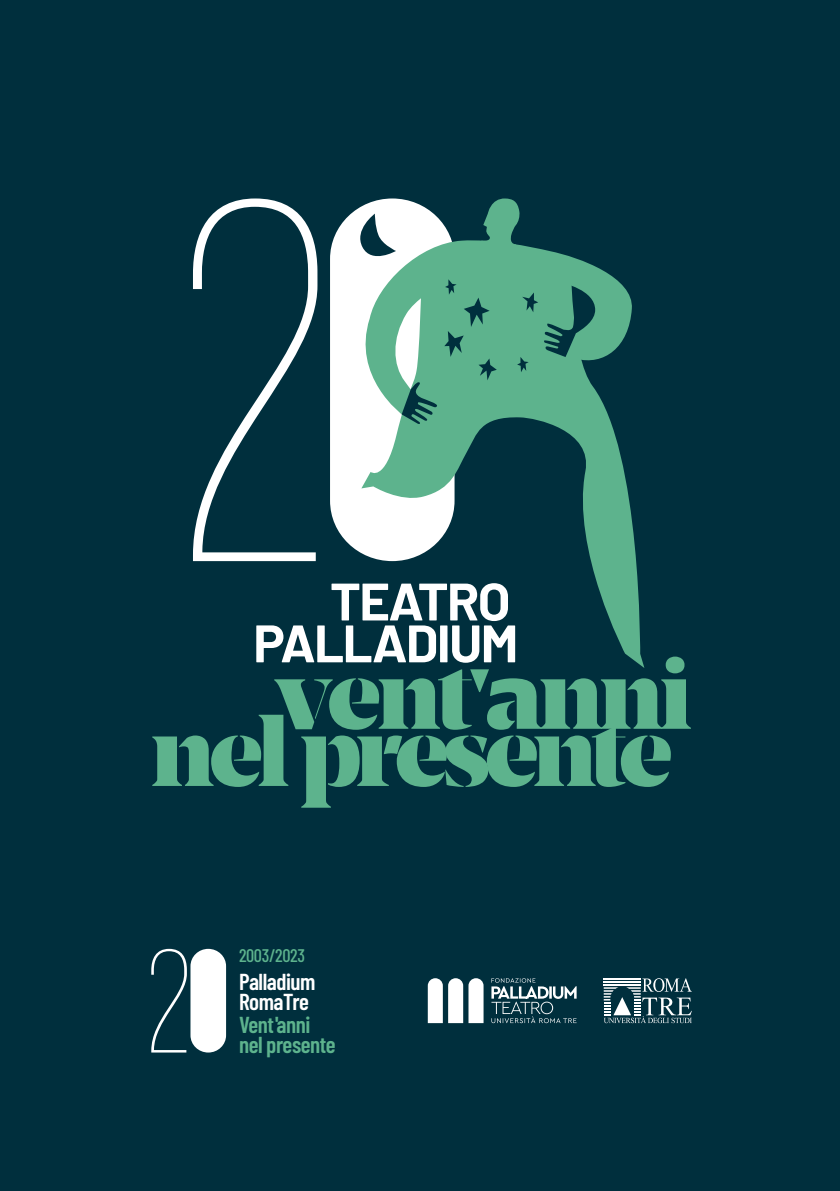
<style>
.page{position:relative;width:840px;height:1191px;background:#fff}
.page>*{position:absolute;margin:0;border:0;box-sizing:border-box;transform-origin:0 0}
.t1{font:98.8px "Breve Display Stencil";letter-spacing:-.05em;color:#5db38d}
.t2{font:98.8px "Breve Display Stencil";letter-spacing:-.03em;color:#5db38d}
.t3{font:700 52.6px "Barlow";letter-spacing:-.03em;color:#fff}
.t4{font:600 23px/20px "Barlow Condensed";letter-spacing:-.02em;color:#5db38d}
.t5{font:600 23px/20px "Barlow Condensed";letter-spacing:-.02em;color:#fff}
.t6{font:500 18.2px "Barlow Condensed";letter-spacing:-.02em;color:#5db38d}
</style>
<div class="page">
<div style="left:0;top:0;width:839px;height:1191px;background:#002f3d"></div>
<svg style="left:330px;top:198px;width:121px;height:355px;fill:#fff"></svg>
<svg style="left:193px;top:198px;width:124px;height:363px"></svg>
<svg style="left:353px;top:214px;width:43px;height:25px"></svg>
<svg style="left:361px;top:415px;width:283px;height:253px"></svg>
<svg style="left:483px;top:198px;width:37px;height:41px"></svg>
<svg style="left:351px;top:239px;width:281px;height:176px;fill:#5db38d"></svg>
<svg style="left:401px;top:382px;width:36px;height:42px"></svg>
<svg style="left:444px;top:279px;width:52px;height:101px;background:#51a383"></svg>
<svg style="left:517px;top:292px;width:60px;height:80px"></svg>
<svg style="left:491px;top:978px;width:85px;height:45px"></svg>
<svg style="left:427px;top:978px;width:56px;height:45px"></svg>
<svg style="left:603px;top:978px;width:88px;height:45px"></svg>
<svg style="left:151px;top:948px;width:75px;height:104px"></svg>
<h2 class="t3" style="left:330px;top:562px;width:182px">TEATRO</h2>
<h2 class="t3" style="left:253px;top:604px;width:266px">PALLADIUM</h2>
<h1 class="t2" style="left:274px;top:635px;width:419px">vent'anni</h1>
<h1 class="t1" style="left:151px;top:692px;width:522px">nel presente</h1>
<p class="t6" style="left:239px;top:942px;width:67px">2003/2023</p>
<p class="t5" style="left:239px;top:970px;width:78px">Palladium<br>RomaTre</p>
<p class="t4" style="left:239px;top:1012px;width:98px">Vent'anni nel presente</p>
</div>
